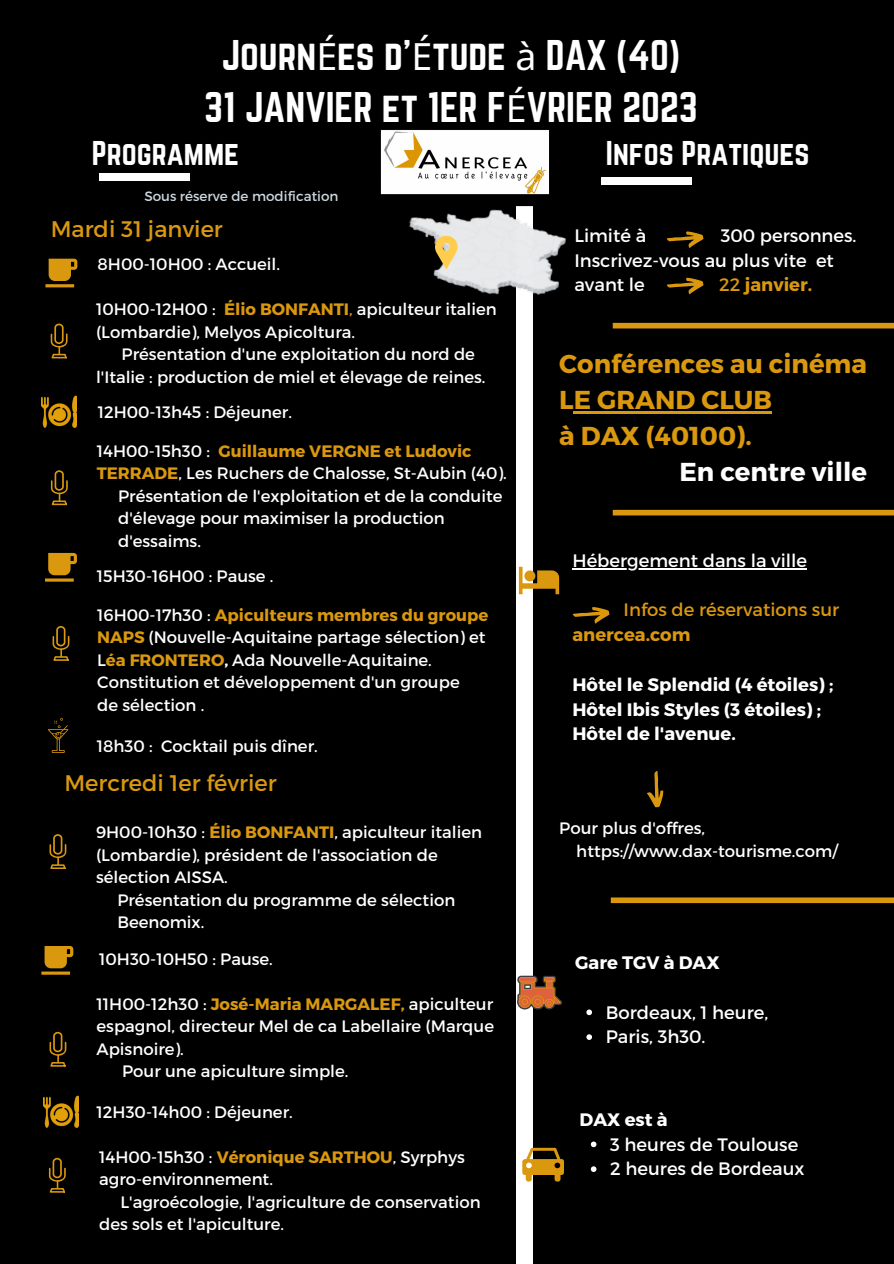
<style>
.page{position:relative;width:894px;height:1264px;background:#fff}
.page>*{position:absolute;margin:0;border:0;box-sizing:border-box;transform-origin:0 0}
.t1{font:37.5px/51.8px "Norwester";color:#fff;text-align:center}
.t2{font:30px "Norwester";color:#fff}
.t3{font:700 25.95px/36px "Montserrat";color:#da980f}
.t4{font:700 25.95px "Montserrat";color:#fff}
.t5{font:22.5px "Montserrat";color:#da980f}
.t6{font:18px/24.8px "Montserrat";color:#fff}
.t7{font:700 18px/24.8px "Montserrat";color:#fff}
.t8{font:18px "Montserrat";color:#da980f}
.t9{font:700 18px "Montserrat";color:#da980f}
.t10{font:16.5px/22.5px "Montserrat";color:#fff}
.t11{font:700 16.5px "Montserrat";color:#da980f}
.t12{font:13.5px "Montserrat";color:#ccd6dd}
.s1{font-family:"Noto Sans"}
.s2{font-weight:700;color:#da980f}
.s3{color:#da980f}
.s4{font-weight:400;color:#fff}
.s5{font-weight:700}
.s6{font-weight:400}
</style>
<div class="page">
<div style="left:0;top:0;width:893px;height:1263px;background:#000"></div>
<div style="left:516px;top:206px;width:17px;height:1057px;background:#fff"></div>
<div style="left:99px;top:173px;width:91px;height:8px;background:#fff"></div>
<div style="left:601px;top:177px;width:90px;height:7px;background:#fff"></div>
<svg style="left:522px;top:1147px;width:42px;height:34px"></svg>
<svg style="left:517px;top:975px;width:45px;height:34px"></svg>
<svg style="left:518px;top:567px;width:41px;height:27px"></svg>
<img style="left:41px;top:395px;width:35px;height:33px">
<svg style="left:45px;top:259px;width:32px;height:28px"></svg>
<svg style="left:48px;top:718px;width:20px;height:35px"></svg>
<img style="left:380px;top:129px;width:169px;height:66px">
<svg style="left:647px;top:771px;width:17px;height:37px"></svg>
<svg style="left:51px;top:470px;width:17px;height:35px"></svg>
<svg style="left:53px;top:626px;width:16px;height:35px"></svg>
<svg style="left:45px;top:553px;width:32px;height:28px"></svg>
<svg style="left:49px;top:834px;width:17px;height:35px"></svg>
<svg style="left:41px;top:946px;width:32px;height:28px"></svg>
<svg style="left:49px;top:1031px;width:17px;height:35px"></svg>
<svg style="left:51px;top:323px;width:17px;height:35px"></svg>
<img style="left:43px;top:1095px;width:35px;height:33px">
<svg style="left:49px;top:1157px;width:17px;height:35px"></svg>
<img style="left:398px;top:192px;width:168px;height:103px">
<svg style="left:435px;top:236px;width:22px;height:33px"></svg>
<hr style="left:572px;top:568px;width:234px;height:1px;background:#fff">
<div style="left:612px;top:510px;width:281px;height:5px;background:#da980f"></div>
<div style="left:610px;top:897px;width:283px;height:6px;background:#da980f"></div>
<svg style="left:666px;top:277px;width:37px;height:17px"></svg>
<svg style="left:666px;top:231px;width:37px;height:17px"></svg>
<hr style="left:573px;top:411px;width:198px;height:3px;background:#da980f">
<div style="left:612px;top:323px;width:281px;height:5px;background:#da980f"></div>
<svg style="left:586px;top:1009px;width:6px;height:6px"></svg>
<svg style="left:586px;top:1034px;width:6px;height:5px"></svg>
<svg style="left:572px;top:607px;width:37px;height:16px"></svg>
<svg style="left:590px;top:1141px;width:6px;height:6px"></svg>
<svg style="left:590px;top:1166px;width:6px;height:5px"></svg>
<h1 class="t1" style="left:204px;top:29px;width:494px">Journ<span class="s1">É</span>es d'<span class="s1">É</span>tude <span class="s1">à</span> DAX (40)<br>31 JANVIER et 1ER F<span class="s1">É</span>VRIER 2023</h1>
<h2 class="t2" style="left:92px;top:135px;width:149px">Programme</h2>
<h2 class="t2" style="left:605px;top:135px;width:205px">Infos Pratiques</h2>
<p class="t12" style="left:144px;top:187px;width:195px">Sous réserve de modification</p>
<h3 class="t5" style="left:51px;top:214px;width:173px">Mardi 31 janvier</h3>
<p class="t10" style="left:98px;top:252px;width:184px">8H00-10H00 : Accueil.</p>
<p class="t10" style="left:96px;top:297px;width:402px">10H00-12H00 : <span class="s2">Élio BONFANTI</span><span class="s3">,</span> apiculteur italien (Lombardie), Melyos Apicoltura.</p>
<p class="t10" style="left:96px;top:342px;width:391px;text-indent:26px">Présentation d'une exploitation du nord de l'Italie : production de miel et élevage de reines.</p>
<p class="t10" style="left:98px;top:400px;width:196px">12H00-13h45 : Déjeuner.</p>
<p class="t11" style="left:97px;top:440px;width:376px"><span class="s4">14H00-15h30 :</span> Guillaume VERGNE et Ludovic</p>
<p class="t10" style="left:97px;top:461px;width:411px"><span class="s2">TERRADE</span>, Les Ruchers de Chalosse, St-Aubin (40).</p>
<p class="t10" style="left:118px;top:484px;width:386px">Présentation de l'exploitation et de la conduite</p>
<p class="t10" style="left:118px;top:506px;width:328px">d'élevage pour maximiser la production</p>
<p class="t10" style="left:118px;top:529px;width:84px">d'essaims.</p>
<p class="t10" style="left:97px;top:564px;width:178px">15H30-16H00 : Pause .</p>
<p class="t10" style="left:97px;top:602px;width:392px">16H00-17h30 : <span class="s2">Apiculteurs membres du groupe NAPS</span> (Nouvelle-Aquitaine partage sélection) et L<span class="s2">éa FRONTERO</span><span class="s5">,</span> Ada Nouvelle-Aquitaine.<br>Constitution et développement d'un groupe<br>de sélection .</p>
<p class="t10" style="left:97px;top:734px;width:222px">18h30 : Cocktail puis dîner.</p>
<h3 class="t5" style="left:64px;top:768px;width:213px">Mercredi 1er février</h3>
<p class="t10" style="left:96px;top:820px;width:387px">9H00-10h30 : <span class="s2">Élio BONFANTI</span>, apiculteur italien</p>
<p class="t10" style="left:96px;top:842px;width:343px">(Lombardie), président de l'association de</p>
<p class="t10" style="left:96px;top:865px;width:133px">sélection AISSA.</p>
<p class="t10" style="left:117px;top:887px;width:339px">Présentation du programme de sélection</p>
<p class="t10" style="left:117px;top:910px;width:88px">Beenomix.</p>
<p class="t10" style="left:99px;top:946px;width:175px">10H30-10H50 : Pause.</p>
<p class="t10" style="left:96px;top:991px;width:398px">11H00-12h30 : <span class="s2">José-Maria MARGALEF,</span> apiculteur</p>
<p class="t10" style="left:96px;top:1014px;width:399px">espagnol, directeur Mel de ca Labellaire (Marque</p>
<p class="t10" style="left:96px;top:1036px;width:89px">Apisnoire).</p>
<p class="t10" style="left:122px;top:1059px;width:228px">Pour une apiculture simple.</p>
<p class="t10" style="left:96px;top:1099px;width:198px">12H30-14h00 : Déjeuner.</p>
<p class="t10" style="left:99px;top:1144px;width:367px">14H00-15h30 : <span class="s2">Véronique SARTHOU</span>, Syrphys agro-environnement.</p>
<p class="t10" style="left:99px;top:1189px;width:383px;text-indent:21px">L'agroécologie, l'agriculture de conservation des sols et l'apiculture.</p>
<p class="t6" style="left:574px;top:222px;width:73px">Limité à</p>
<p class="t6" style="left:574px;top:222px;width:283px;text-indent:146px">300 personnes.<br>Inscrivez-vous au plus vite et avant le</p>
<p class="t9" style="left:719px;top:273px;width:94px"><span class="s6">22</span> janvier.</p>
<h3 class="t3" style="left:559px;top:345px;width:309px">Conférences au cinéma<br>LE GRAND CLUB<br>à DAX (40100).</h3>
<h3 class="t4" style="left:679px;top:455px;width:189px">En centre ville</h3>
<p class="t6" style="left:572px;top:547px;width:236px">Hébergement dans la ville</p>
<p class="t8" style="left:623px;top:598px;width:217px">Infos de réservations sur</p>
<p class="t9" style="left:572px;top:623px;width:119px">anercea.com</p>
<p class="t7" style="left:572px;top:671px;width:262px">Hôtel le Splendid (4 étoiles) ;<br>Hôtel Ibis Styles (3 étoiles) ;<br>Hôtel de l'avenue.</p>
<p class="t10" style="left:576px;top:816px;width:263px;text-indent:-17px">Pour plus d'offres, https://www.dax-tourisme.com/</p>
<p class="t7" style="left:575px;top:949px;width:146px">Gare TGV à DAX</p>
<p class="t6" style="left:605px;top:998px;width:164px">Bordeaux, 1 heure,<br>Paris, 3h30.</p>
<p class="t7" style="left:579px;top:1106px;width:90px">DAX est à</p>
<p class="t6" style="left:610px;top:1130px;width:196px">3 heures de Toulouse<br>2 heures de Bordeaux</p>
</div>
